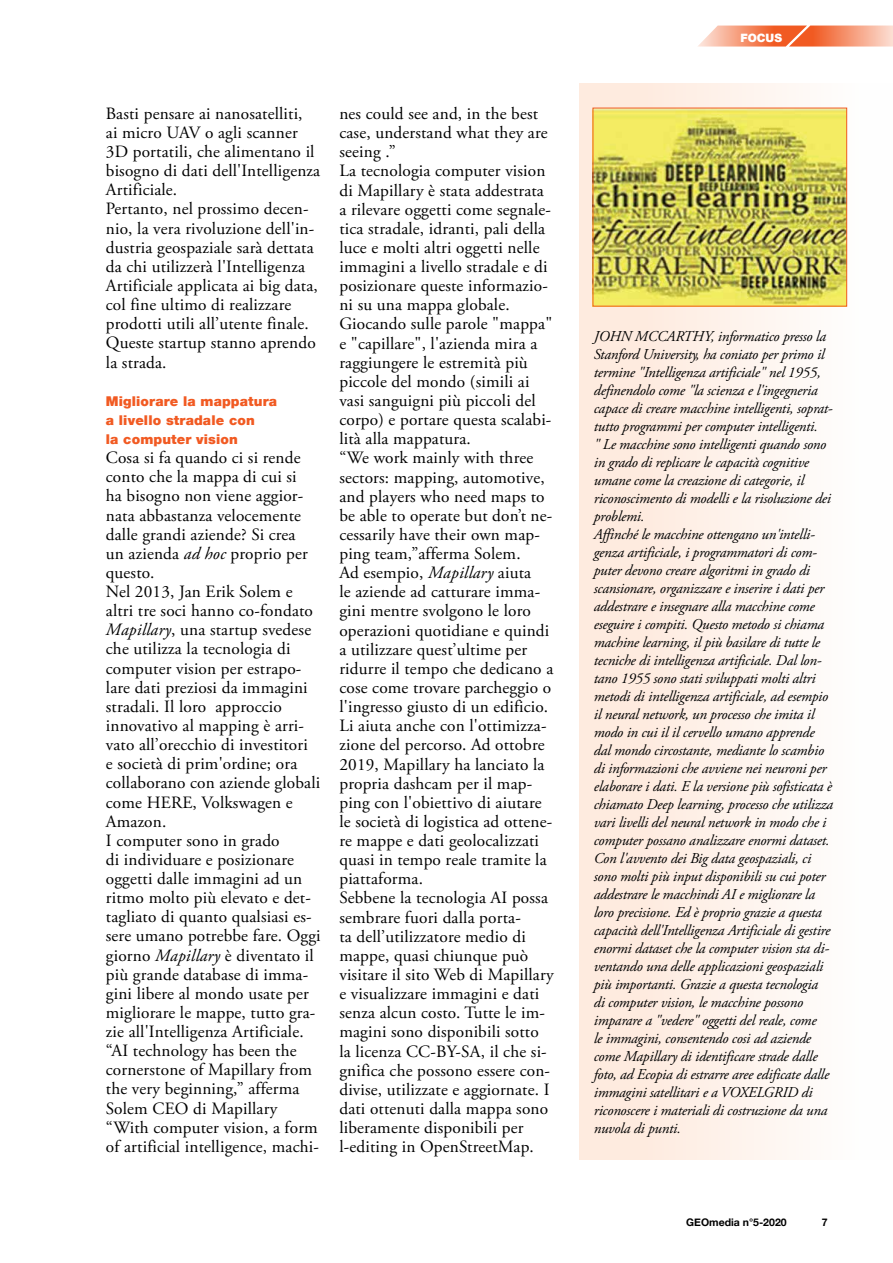
<style>
.page{position:relative;width:893px;height:1263px;background:#fff}
.page>*{position:absolute;margin:0;border:0;box-sizing:border-box;transform-origin:0 0}
.t1{font:17.25px/19.2px "Adobe Garamond Pro";color:#000}
.t2{font:italic 15px/18px "Adobe Garamond Pro";letter-spacing:-.015em;color:#000}
.t3{font:900 13.5px/19.2px "Helvetica Neue";letter-spacing:.01em;color:#f15a22}
.t4{font:900 11.55px "Helvetica Neue";color:#fff}
.t5{font:700 10.5px "Helvetica Neue";color:#000}
.s1{font-style:italic}
</style>
<div class="page">
<svg style="left:698px;top:26px;width:195px;height:21px;background:#f59875"></svg>
<div style="left:579px;top:83px;width:314px;height:1077px;background:linear-gradient(to right,#fee7d8,#feffff)"></div>
<img style="left:595px;top:110px;width:250px;height:194px">
<p class="t1" style="left:106px;top:104px;width:216px">Basti pensare ai nanosatelliti,<br>ai micro UAV o agli scanner<br>3D portatili, che alimentano il bisogno di dati dell'Intelligenza<br>Artificiale.<br>Pertanto, nel prossimo decen&shy;nio, la vera rivoluzione dell'in&shy;dustria geospaziale sarà dettata da chi utilizzerà l'Intelligenza<br>Artificiale applicata ai big data, col fine ultimo di realizzare prodotti utili all’utente finale.<br>Queste startup stanno aprendo la strada.</p>
<p class="t3" style="left:106px;top:391px;width:173px">Migliorare la mappatura a livello stradale con<br>la computer vision</p>
<p class="t1" style="left:106px;top:449px;width:216px">Cosa si fa quando ci si rende conto che la mappa di cui si<br>ha bisogno non viene aggior&shy;nata abbastanza velocemente dalle grandi aziende? Si crea<br>un azienda <span class="s1">ad hoc</span> proprio per questo.<br>Nel 2013, Jan Erik Solem e altri tre soci hanno co-fondato<br><span class="s1">Mapillary</span>, una startup svedese che utilizza la tecnologia di computer vision per estrapo&shy;lare dati preziosi da immagini stradali. Il loro approccio innovativo al mapping è arri&shy;vato all’orecchio di investitori<br>e società di prim'ordine; ora collaborano con aziende globali come HERE, Volkswagen e<br>Amazon.<br>I computer sono in grado<br>di individuare e posizionare oggetti dalle immagini ad un ritmo molto più elevato e det&shy;tagliato di quanto qualsiasi es&shy;sere umano potrebbe fare. Oggi giorno <span class="s1">Mapillary</span> è diventato il più grande database di imma&shy;gini libere al mondo usate per migliorare le mappe, tutto gra&shy;zie all'Intelligenza Artificiale. “AI technology has been the cornerstone of Mapillary from the very beginning,” afferma<br>Solem CEO di Mapillary “With computer vision, a form of artificial intelligence, machi-</p>
<p class="t1" style="left:339px;top:105px;width:216px">nes could see and, in the best case, understand what they are seeing .”<br>La tecnologia computer vision di Mapillary è stata addestrata a rilevare oggetti come segnale&shy;tica stradale, idranti, pali della luce e molti altri oggetti nelle immagini a livello stradale e di posizionare queste informazio&shy;ni su una mappa globale.<br>Giocando sulle parole "mappa" e "capillare", l'azienda mira a raggiungere le estremità più piccole del mondo (simili ai vasi sanguigni più piccoli del corpo) e portare questa scalabi&shy;lità alla mappatura.<br>“We work mainly with three sectors: mapping, automotive, and players who need maps to be able to operate but don’t ne&shy;cessarily have their own map&shy;ping team,”afferma Solem.<br>Ad esempio, <span class="s1">Mapillary</span> aiuta<br>le aziende ad catturare imma&shy;gini mentre svolgono le loro operazioni quotidiane e quindi a utilizzare quest’ultime per ridurre il tempo che dedicano a cose come trovare parcheggio o l'ingresso giusto di un edificio.<br>Li aiuta anche con l'ottimizza&shy;zione del percorso. Ad ottobre<br>2019, Mapillary ha lanciato la propria dashcam per il map&shy;ping con l'obiettivo di aiutare le società di logistica ad ottene&shy;re mappe e dati geolocalizzati quasi in tempo reale tramite la piattaforma.<br>Sebbene la tecnologia AI possa sembrare fuori dalla porta-<br>ta dell’utilizzatore medio di mappe, quasi chiunque può visitare il sito Web di Mapillary e visualizzare immagini e dati senza alcun costo. Tutte le im&shy;magini sono disponibili sotto la licenza CC-BY-SA, il che si&shy;gnifica che possono essere con&shy;divise, utilizzate e aggiornate. I dati ottenuti dalla mappa sono liberamente disponibili per l-editing in OpenStreetMap.</p>
<p class="t4" style="left:740px;top:31px;width:43px">FOCUS</p>
<p class="t2" style="left:594px;top:328px;width:241px">JOHN MCCARTHY, informatico presso la Stanford University, ha coniato per primo il termine "Intelligenza artificiale" nel 1955, definendolo come "la scienza e l'ingegneria capace di creare macchine intelligenti, soprat&shy;tutto programmi per computer intelligenti.<br>" Le macchine sono intelligenti quando sono in grado di replicare le capacità cognitive umane come la creazione di categorie, il riconoscimento di modelli e la risoluzione dei problemi.<br>Affinché le macchine ottengano un'intelli&shy;genza artificiale, i programmatori di com&shy;puter devono creare algoritmi in grado di scansionare, organizzare e inserire i dati per addestrare e insegnare alla macchine come eseguire i compiti. Questo metodo si chiama machine learning, il più basilare di tutte le tecniche di intelligenza artificiale. Dal lon&shy;tano 1955 sono stati sviluppati molti altri metodi di intelligenza artificiale, ad esempio il neural network, un processo che imita il modo in cui il il cervello umano apprende dal mondo circostante, mediante lo scambio di informazioni che avviene nei neuroni per elaborare i dati. E la versione più sofisticata è chiamato Deep learning, processo che utilizza vari livelli del neural network in modo che i computer possano analizzare enormi dataset.<br>Con l'avvento dei Big data geospaziali, ci sono molti più input disponibili su cui poter addestrare le macchindi AI e migliorare la loro precisione. Ed è proprio grazie a questa capacità dell'Intelligenza Artificiale di gestire enormi dataset che la computer vision sta di&shy;ventando una delle applicazioni geospaziali più importanti. Grazie a questa tecnologia<br>di computer vision, le macchine possono imparare a "vedere" oggetti del reale, come<br>le immagini, consentendo cosi ad aziende come Mapillary di identificare strade dalle foto, ad Ecopia di estrarre aree edificate dalle immagini satellitari e a VOXELGRID di riconoscere i materiali di costruzione da una nuvola di punti.</p>
<p class="t5" style="left:686px;top:1214px;width:102px">GEOmedia n°5-2020</p>
<p class="t5" style="left:822px;top:1214px;width:7px">7</p>
</div>
